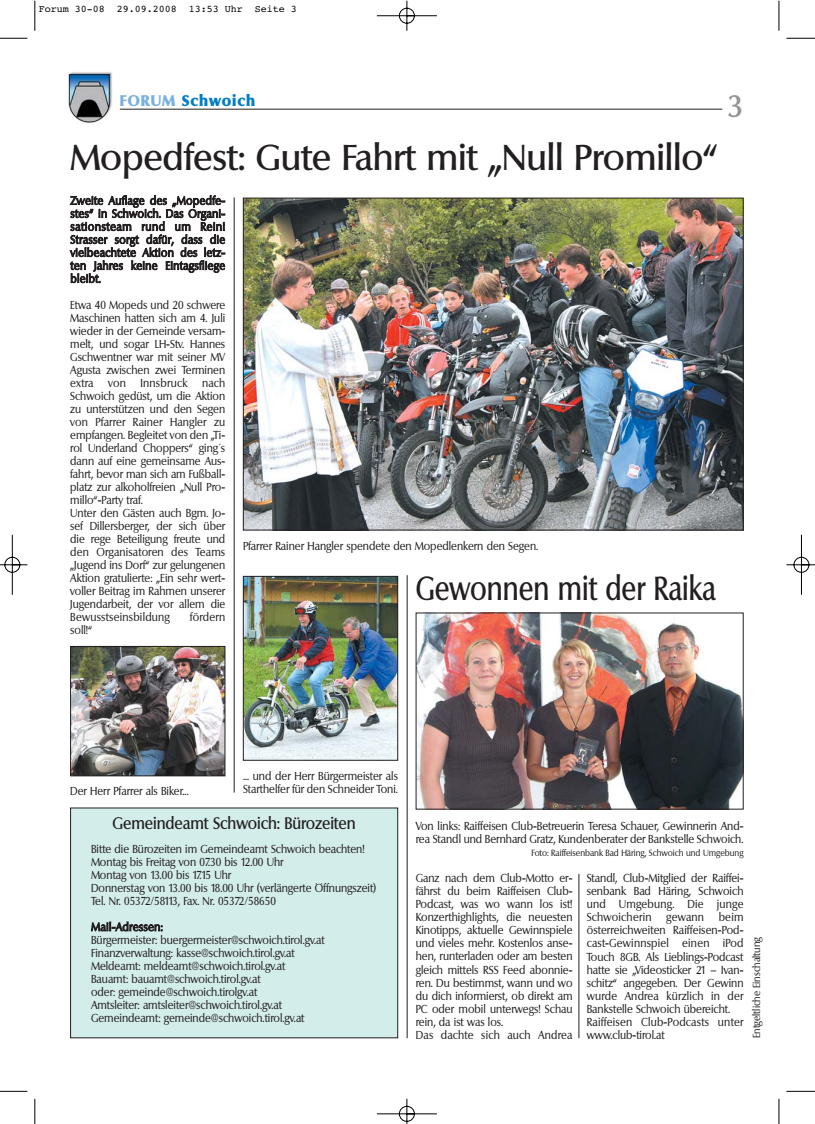
<style>
.page{position:relative;width:815px;height:1124px;background:#fff}
.page>*{position:absolute;margin:0;border:0;box-sizing:border-box;transform-origin:0 0}
.t1{font:500 35px "Columbia";letter-spacing:-.005em;color:#231f20}
.t2{font:500 32.5px "Columbia";color:#231f20;scale:.8 1}
.t3{font:500 30px "Columbia";color:#939598}
.t4{font:500 16.25px "Columbia";letter-spacing:-.005em;color:#231f20;scale:.9 1}
.t5{font:800 15px "Columbia";letter-spacing:.06em;color:#007dc5}
.t6{font:11.25px/13px "Columbia";color:#231f20;scale:.9 1}
.t7{font:11.25px "Columbia";letter-spacing:.02em;color:#231f20;scale:.9 1}
.t8{font:10px "Courier";color:#000}
.t9{font:10px "Columbia";color:#231f20;scale:.9 1}
.t10{font:8.75px "Columbia";color:#231f20;scale:.9 1}
.s1{color:#7aafde}
</style>
<div class="page">
<img style="left:0;top:0;width:815px;height:1123px">
<p class="t8" style="left:39px;top:6px;width:259px">Forum 30-08 29.09.2008 13:53 Uhr Seite 3</p>
<h3 class="t5" style="left:120px;top:94px;width:137px"><span class="s1">FORUM</span> Schwoich</h3>
<h3 class="t3" style="left:727px;top:93px;width:18px">3</h3>
<h1 class="t1" style="left:70px;top:142px;width:649px">Mopedfest: Gute Fahrt mit „Null Promillo“</h1>
<p class="t6" style="left:70px;top:195px;width:173px;text-align:justify">Zweite Auflage des „Mopedfe&shy;stes“ in Schwoich. Das Organi&shy;sationsteam rund um Reini Strasser sorgt dafür, dass die vielbeachtete Aktion des letz&shy;ten Jahres keine Eintagsfliege bleibt.</p>
<p class="t6" style="left:70px;top:299px;width:174px;text-align:justify">Etwa 40 Mopeds und 20 schwere Maschinen hatten sich am 4. Juli wieder in der Gemeinde versam&shy;melt, und sogar LH-Stv. Hannes Gschwentner war mit seiner MV Agusta zwischen zwei Terminen extra</p>
<p class="t6" style="left:70px;top:377px;width:174px;text-indent:132px">nach<br>Schwoich gedüst, um die Aktion zu unterstützen und den Segen von Pfarrer Rainer Hangler zu empfangen. Begleitet von den „Ti&shy;rol Underland Choppers“ ging´s dann auf eine gemeinsame Aus&shy;fahrt, bevor man sich am Fußball&shy;platz zur alkoholfreien „Null Pro&shy;millo“-Party traf.<br>Unter den Gästen auch Bgm. Jo&shy;sef Dillersberger, der sich über die rege Beteiligung freute und den Organisatoren des Teams „Jugend ins Dorf“ zur gelungenen<br>Aktion gratulierte: „Ein sehr wert&shy;voller Beitrag im Rahmen unserer<br>Jugendarbeit, der vor allem die<br>Bewusstseinsbildung</p>
<p class="t6" style="left:108px;top:377px;width:21px">von</p>
<p class="t7" style="left:140px;top:378px;width:54px">Innsbruck</p>
<p class="t7" style="left:190px;top:612px;width:41px">fördern</p>
<p class="t6" style="left:70px;top:624px;width:26px">soll!“</p>
<p class="t6" style="left:243px;top:540px;width:330px">Pfarrer Rainer Hangler spendete den Mopedlenkern den Segen.</p>
<h2 class="t2" style="left:416px;top:573px;width:377px">Gewonnen mit der Raika</h2>
<p class="t6" style="left:243px;top:770px;width:174px">... und der Herr Bürgermeister als</p>
<p class="t6" style="left:70px;top:784px;width:133px">Der Herr Pfarrer als Biker...</p>
<p class="t6" style="left:243px;top:783px;width:174px">Starthelfer für den Schneider Toni.</p>
<h3 class="t4" style="left:113px;top:815px;width:272px">Gemeindeamt Schwoich: Bürozeiten</h3>
<p class="t6" style="left:91px;top:843px;width:319px">Bitte die Bürozeiten im Gemeindeamt Schwoich beachten!<br>Montag bis Freitag von 07.30 bis 12.00 Uhr<br>Montag von 13.00 bis 17.15 Uhr<br>Donnerstag von 13.00 bis 18.00 Uhr (verlängerte Öffnungszeit)<br>Tel. Nr. 05372/58113, Fax. Nr. 05372/58650</p>
<p class="t6" style="left:91px;top:921px;width:261px">Mail-Adressen:<br>Bürgermeister: buergermeister@schwoich.tirol.gv.at Finanzverwaltung: kasse@schwoich.tirol.gv.at Meldeamt: meldeamt@schwoich.tirol.gv.at Bauamt: bauamt@schwoich.tirol.gv.at<br>oder: gemeinde@schwoich.tirolgv.at<br>Amtsleiter: amtsleiter@schwoich.tirol.gv.at Gemeindeamt: gemeinde@schwoich.tirol.gv.at</p>
<p class="t6" style="left:416px;top:820px;width:366px">Von links: Raiffeisen Club-Betreuerin Teresa Schauer, Gewinnerin And&shy;rea Standl und Bernhard Gratz, Kundenberater der Bankstelle Schwoich.</p>
<p class="t10" style="left:531px;top:848px;width:237px">Foto: Raiffeisenbank Bad Häring, Schwoich und Umgebung</p>
<p class="t6" style="left:416px;top:872px;width:176px">Ganz nach dem Club-Motto er&shy;fährst du beim Raiffeisen Club-<br>Podcast, was wo wann los ist!<br>Konzerthighlights, die neuesten<br>Kinotipps, aktuelle Gewinnspiele und vieles mehr. Kostenlos anse&shy;hen, runterladen oder am besten gleich mittels RSS Feed abonnie&shy;ren. Du bestimmst, wann und wo du dich informierst, ob direkt am<br>PC oder mobil unterwegs! Schau rein, da ist was los.<br>Das dachte sich auch Andrea</p>
<p class="t6" style="left:587px;top:872px;width:176px;text-align:justify">Standl, Club-Mitglied der Raiffei&shy;senbank Bad Häring, Schwoich und Umgebung. Die junge Schwoicherin</p>
<p class="t6" style="left:587px;top:911px;width:176px;text-indent:132px">beim österreichweiten Raiffeisen-Pod&shy;cast-Gewinnspiel einen iPod<br>Touch 8GB. Als Lieblings-Podcast hatte sie „Videosticker 21 – Ivan&shy;schitz“ angegeben. Der Gewinn wurde Andrea kürzlich in der<br>Bankstelle Schwoich übereicht.<br>Raiffeisen Club-Podcasts unter www.club-tirol.at</p>
<p class="t6" style="left:666px;top:911px;width:44px">gewann</p>
<p class="t9" style="left:752px;top:1037px;width:114px;rotate:-90deg">Entgeltliche Einschaltung</p>
</div>
